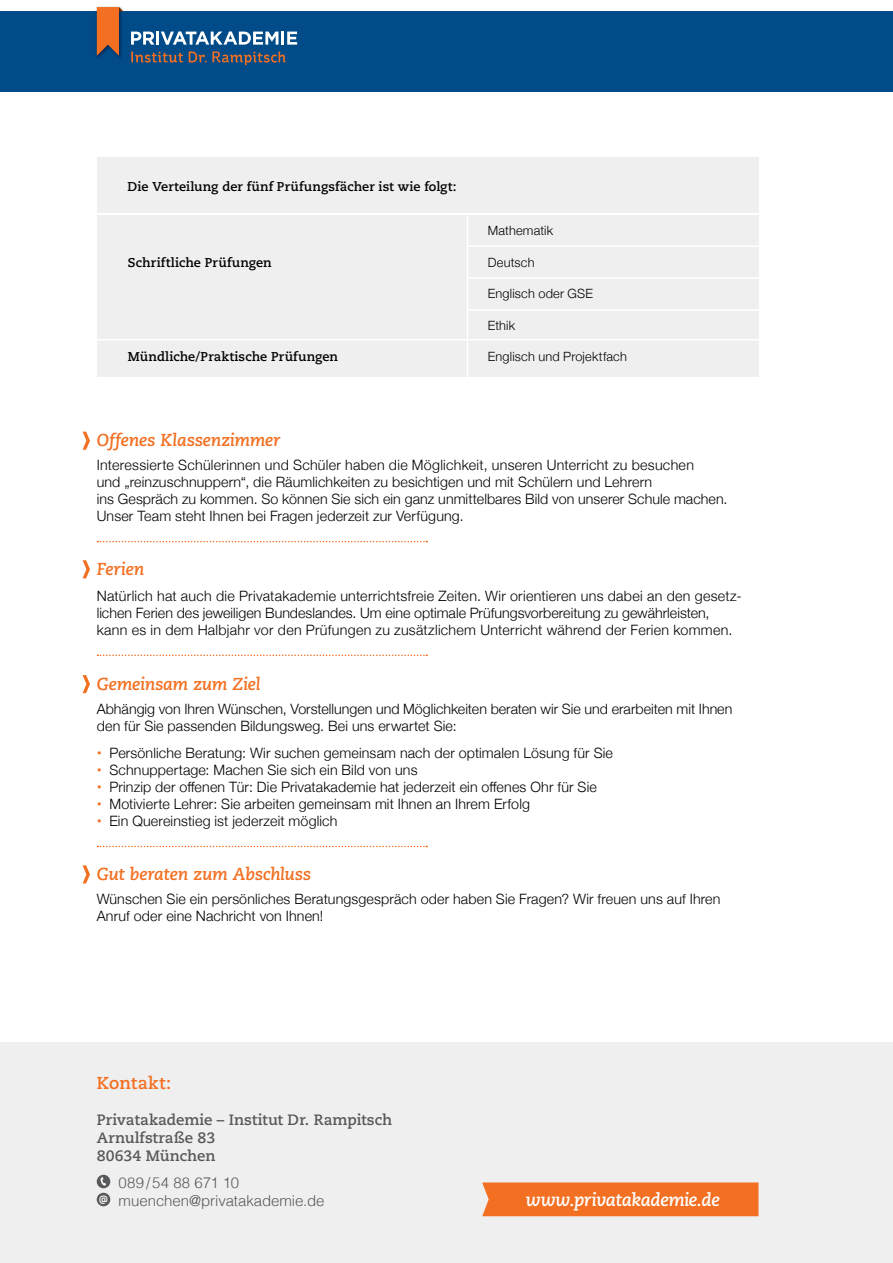
<style>
.page{position:relative;width:893px;height:1263px;background:#fff}
.page>*{position:absolute;margin:0;border:0;box-sizing:border-box;transform-origin:0 0}
.t1{font:italic 700 18px "Caecilia LT Std";letter-spacing:-.03em;color:#fff}
.t2{font:italic 700 17.25px "Caecilia LT Std";letter-spacing:-.015em;color:#f36f21}
.t3{font:700 17.25px "Caecilia LT Std";letter-spacing:.015em;color:#f36f21}
.t4{font:700 15px/18px "Caecilia LT Std";color:#58595b}
.t5{font:300 15px/18px "Helvetica";letter-spacing:-.005em;color:#58595b}
.t6{font:300 14.25px/17.1px "Helvetica Neue";letter-spacing:.01em;color:#000}
.t7{font:700 12.75px "Caecilia LT Std";letter-spacing:.005em;color:#000}
.t8{font:300 12.75px "Helvetica Neue";letter-spacing:.01em;color:#000}
.s1{font-weight:400;color:#f36f21}
</style>
<div class="page">
<div style="left:97px;top:216px;width:662px;height:161px;background:#efeff0"></div>
<div style="left:97px;top:157px;width:662px;height:55px;background:#efeff0"></div>
<hr style="left:467px;top:216px;width:1px;height:167px;background:#fff">
<hr style="left:93px;top:339px;width:673px;height:1px;background:#fff">
<hr style="left:467px;top:277px;width:303px;height:2px;background:#fff">
<hr style="left:467px;top:309px;width:303px;height:2px;background:#fff">
<hr style="left:467px;top:245px;width:305px;height:2px;background:#fff">
<div style="left:0;top:11px;width:893px;height:81px;background:#004b88"></div>
<svg style="left:131px;top:31px;width:166px;height:14px"></svg>
<img style="left:96px;top:6px;width:25px;height:52px">
<svg style="left:97px;top:7px;width:26px;height:49px"></svg>
<svg style="left:131px;top:51px;width:52px;height:12px"></svg>
<svg style="left:189px;top:51px;width:97px;height:14px"></svg>
<svg style="left:97px;top:541px;width:330px;height:1px"></svg>
<svg style="left:97px;top:655px;width:330px;height:1px"></svg>
<svg style="left:97px;top:846px;width:330px;height:1px"></svg>
<svg style="left:83px;top:675px;width:7px;height:18px"></svg>
<svg style="left:83px;top:865px;width:7px;height:18px"></svg>
<svg style="left:83px;top:560px;width:7px;height:18px"></svg>
<svg style="left:83px;top:432px;width:7px;height:18px"></svg>
<div style="left:0;top:1043px;width:893px;height:220px;background:#efeff0"></div>
<div style="left:482px;top:1182px;width:276px;height:34px;background:#f36f21"></div>
<div style="left:97px;top:1175px;width:13px;height:13px;background:#58595b;border-radius:50%"></div>
<svg style="left:100px;top:1177px;width:6px;height:9px"></svg>
<div style="left:97px;top:1193px;width:13px;height:13px;background:#58595b;border-radius:50%"></div>
<p class="t7" style="left:128px;top:179px;width:331px">Die Verteilung der fünf Prüfungsfächer ist wie folgt:</p>
<p class="t7" style="left:128px;top:255px;width:145px">Schriftliche Prüfungen</p>
<p class="t7" style="left:128px;top:349px;width:212px">Mündliche/Praktische Prüfungen</p>
<p class="t8" style="left:488px;top:220px;width:67px">Mathematik</p>
<p class="t8" style="left:488px;top:252px;width:48px">Deutsch</p>
<p class="t8" style="left:488px;top:283px;width:106px">Englisch oder GSE</p>
<p class="t8" style="left:488px;top:315px;width:29px">Ethik</p>
<p class="t8" style="left:488px;top:346px;width:140px">Englisch und Projektfach</p>
<p class="t2" style="left:97px;top:430px;width:185px">Offenes Klassenzimmer</p>
<p class="t6" style="left:97px;top:455px;width:632px">Interessierte Schülerinnen und Schüler haben die Möglichkeit, unseren Unterricht zu besuchen<br>und „reinzuschnuppern“, die Räumlichkeiten zu besichtigen und mit Schülern und Lehrern<br>ins Gespräch zu kommen. So können Sie sich ein ganz unmittelbares Bild von unserer Schule machen.<br>Unser Team steht Ihnen bei Fragen jederzeit zur Verfügung.</p>
<p class="t2" style="left:97px;top:559px;width:49px">Ferien</p>
<p class="t6" style="left:97px;top:586px;width:646px">Natürlich hat auch die Privatakademie unterrichtsfreie Zeiten. Wir orientieren uns dabei an den gesetz&shy;lichen Ferien des jeweiligen Bundeslandes. Um eine optimale Prüfungsvorbereitung zu gewährleisten, kann es in dem Halbjahr vor den Prüfungen zu zusätzlichem Unterricht während der Ferien kommen.</p>
<p class="t2" style="left:97px;top:674px;width:165px">Gemeinsam zum Ziel</p>
<p class="t6" style="left:97px;top:699px;width:637px">Abhängig von Ihren Wünschen, Vorstellungen und Möglichkeiten beraten wir Sie und erarbeiten mit Ihnen den für Sie passenden Bildungsweg. Bei uns erwartet Sie:</p>
<p class="t6" style="left:97px;top:743px;width:518px"><span class="s1">•</span> Persönliche Beratung: Wir suchen gemeinsam nach der optimalen Lösung für Sie</p>
<p class="t6" style="left:97px;top:760px;width:322px"><span class="s1">•</span> Schnuppertage: Machen Sie sich ein Bild von uns</p>
<p class="t6" style="left:97px;top:777px;width:502px"><span class="s1">•</span> Prinzip der offenen Tür: Die Privatakademie hat jederzeit ein offenes Ohr für Sie</p>
<p class="t6" style="left:97px;top:794px;width:435px"><span class="s1">•</span> Motivierte Lehrer: Sie arbeiten gemeinsam mit Ihnen an Ihrem Erfolg</p>
<p class="t6" style="left:97px;top:811px;width:242px"><span class="s1">•</span> Ein Quereinstieg ist jederzeit möglich</p>
<p class="t2" style="left:97px;top:864px;width:216px">Gut beraten zum Abschluss</p>
<p class="t6" style="left:97px;top:889px;width:625px">Wünschen Sie ein persönliches Beratungsgespräch oder haben Sie Fragen? Wir freuen uns auf Ihren<br>Anruf oder eine Nachricht von Ihnen!</p>
<p class="t3" style="left:97px;top:1073px;width:76px">Kontakt:</p>
<p class="t4" style="left:97px;top:1111px;width:297px">Privatakademie – Institut Dr. Rampitsch<br>Arnulfstraße 83<br>80634 München</p>
<p class="t5" style="left:99px;top:1173px;width:227px;text-indent:20px">089/54 88 671 10<br><sup>@</sup> muenchen@privatakademie.de</p>
<p class="t1" style="left:525px;top:1189px;width:196px">www.privatakademie.de</p>
</div>
